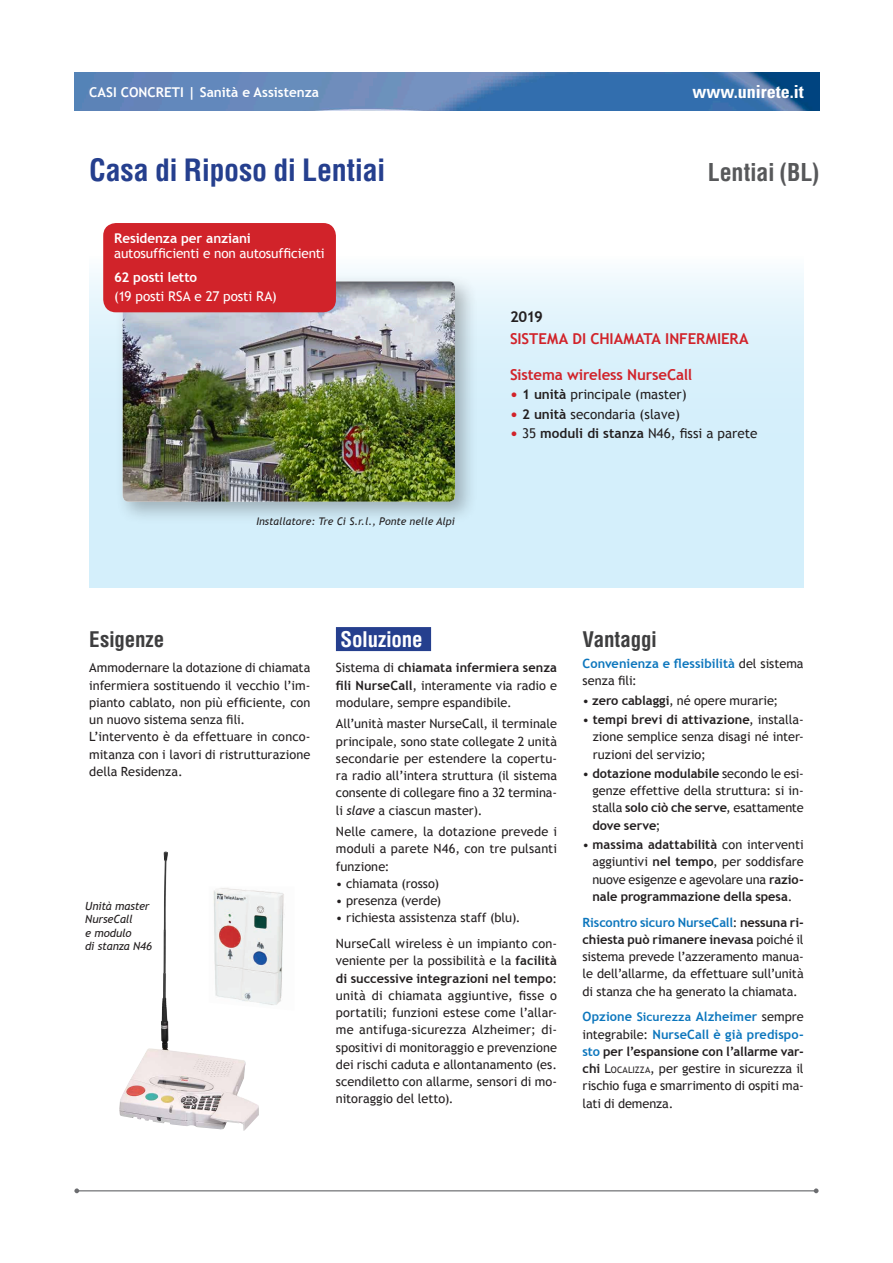
<style>
.page{position:relative;width:893px;height:1263px;background:#fff}
.page>*{position:absolute;margin:0;border:0;box-sizing:border-box;transform-origin:0 0}
.t1{font:700 condensed 30px "Helvetica LT Std";letter-spacing:-.01em;color:#253f8e}
.t2{font:700 condensed 24px "Helvetica LT Std";letter-spacing:-.01em;color:#57585a}
.t3{font:700 condensed 21px "Helvetica LT Std";letter-spacing:-.01em;color:#3e3e3f}
.t4{font:700 condensed 21px "Helvetica LT Std";letter-spacing:-.01em;color:#fff}
.t5{font:700 condensed 18px "Univers";color:#fff}
.t6{font:700 15px "Trebuchet MS";letter-spacing:-.005em;color:#d1232a}
.t7{font:700 15px "Trebuchet MS";color:#231f20}
.t8{font:13.5px "Trebuchet MS";color:#231f20}
.t9{font:700 13.5px "Trebuchet MS";color:#fff}
.t10{font:13.5px "Trebuchet MS";letter-spacing:-.01em;color:#fff}
.t11{font:12.75px/17.2px "Trebuchet MS";color:#231f20;text-align:justify}
.t12{font:700 12.75px/17.2px "Trebuchet MS";color:#0c76bd}
.t13{font:italic 11.25px/13.5px "Trebuchet MS";letter-spacing:-.01em;color:#231f20}
.t14{font:italic 10.5px "Trebuchet MS";color:#231f20}
.s1{font-weight:700;font-size:15px;color:#d1232a}
.s2{font-weight:700}
.s3{font-style:italic}
.s4{font-weight:400;color:#231f20}
.s5{font-weight:700;color:#0c76bd}
.s6{font-weight:700;font-size:12px;color:#0c76bd}
.s7{font-style:inherit}
.s8{font-size:8.85px}
</style>
<div class="page">
<img style="left:74px;top:72px;width:746px;height:39px">
<svg style="left:89px;top:272px;width:715px;height:315px;background:#d8f0fb"></svg>
<div style="left:115px;top:274px;width:363px;height:251px;background:#231f20;opacity:.3"></div>
<img style="left:123px;top:281px;width:332px;height:221px">
<img style="left:119px;top:851px;width:140px;height:280px">
<img style="left:209px;top:886px;width:76px;height:125px">
<hr style="left:77px;top:1190px;width:739px;height:1px;background:#6c6d70">
<svg style="left:74px;top:1188px;width:5px;height:5px"></svg>
<svg style="left:814px;top:1188px;width:5px;height:5px"></svg>
<div style="left:336px;top:627px;width:95px;height:24px;background:#253f8e"></div>
<div style="left:103px;top:223px;width:233px;height:89px;background:#d1232a;border-radius:13px"></div>
<p class="t9" style="left:89px;top:83px;width:231px">CASI CONCRETI | Sanità e Assistenza</p>
<h3 class="t5" style="left:692px;top:81px;width:113px">www.unirete.it</h3>
<h1 class="t1" style="left:89px;top:151px;width:298px">Casa di Riposo di Lentiai</h1>
<h2 class="t2" style="left:708px;top:157px;width:113px">Lentiai (BL)</h2>
<p class="t9" style="left:114px;top:230px;width:138px">Residenza per anziani</p>
<p class="t10" style="left:114px;top:246px;width:212px">autosufficienti e non autosufficienti</p>
<p class="t9" style="left:114px;top:269px;width:84px">62 posti letto</p>
<p class="t10" style="left:114px;top:288px;width:164px">(19 posti RSA e 27 posti RA)</p>
<p class="t14" style="left:256px;top:515px;width:200px">Installatore: Tre Ci S.r.l., Ponte nelle Alpi</p>
<p class="t7" style="left:510px;top:307px;width:35px">2019</p>
<p class="t6" style="left:510px;top:329px;width:240px">SISTEMA DI CHIAMATA INFERMIERA</p>
<p class="t6" style="left:510px;top:365px;width:184px">Sistema wireless NurseCall</p>
<p class="t8" style="left:510px;top:387px;width:178px"><span class="s1">•</span> <span class="s2">1 unità</span> principale (master)</p>
<p class="t8" style="left:510px;top:406px;width:171px"><span class="s1">•</span> <span class="s2">2 unità</span> secondaria (slave)</p>
<p class="t8" style="left:510px;top:425px;width:249px"><span class="s1">•</span> 35 <span class="s2">moduli di stanza</span> N46, fissi a parete</p>
<h3 class="t3" style="left:89px;top:626px;width:76px">Esigenze</h3>
<p class="t11" style="left:89px;top:659px;width:223px;text-align:left">Ammodernare la dotazione di chiamata infermiera sostituendo il vecchio l’im&shy;pianto cablato, non più efficiente, con un nuovo sistema senza fili.<br>L’intervento è da effettuare in conco&shy;mitanza con i lavori di ristrutturazione della Residenza.</p>
<p class="t13" style="left:85px;top:899px;width:68px">Unità master<br>NurseCall<br>e modulo<br>di stanza N46</p>
<h3 class="t4" style="left:340px;top:626px;width:84px">Soluzione</h3>
<p class="t11" style="left:336px;top:659px;width:223px">Sistema di <span class="s2">chiamata infermiera senza fili NurseCall</span>, interamente via radio e modulare, sempre espandibile.</p>
<p class="t11" style="left:336px;top:715px;width:223px">All’unità master NurseCall, il terminale principale, sono state collegate 2 unità secondarie per estendere la copertu&shy;ra radio all’intera struttura (il sistema consente di collegare fino a 32 termina&shy;li <span class="s3">slave</span> a ciascun master).</p>
<p class="t11" style="left:336px;top:823px;width:223px">Nelle camere, la dotazione prevede i moduli a parete N46, con tre pulsanti funzione:</p>
<p class="t11" style="left:336px;top:875px;width:105px">• chiamata (rosso)</p>
<p class="t11" style="left:336px;top:892px;width:107px">• presenza (verde)</p>
<p class="t11" style="left:336px;top:905px;width:223px;line-height:25.8px">• richiesta assistenza staff (blu).<br>NurseCall wireless è un impianto con-</p>
<p class="t11" style="left:336px;top:952px;width:223px">veniente per la possibilità e la <span class="s2">facilità di successive integrazioni nel tempo</span>: unità di chiamata aggiuntive, fisse o portatili; funzioni estese come l’allar&shy;me antifuga-sicurezza Alzheimer; di&shy;spositivi di monitoraggio e prevenzione dei rischi caduta e allontanamento (es. scendiletto con allarme, sensori di mo&shy;nitoraggio del letto).</p>
<h3 class="t3" style="left:583px;top:626px;width:76px">Vantaggi</h3>
<p class="t12" style="left:583px;top:655px;width:223px">Convenienza e flessibilità <span class="s4">del sistema senza fili:</span></p>
<p class="t11" style="left:583px;top:692px;width:197px">• <span class="s2">zero cablaggi</span>, né opere murarie;</p>
<p class="t11" style="left:593px;top:711px;width:212px;text-indent:-10px">• <span class="s2">tempi brevi di attivazione</span>, installa&shy;zione semplice senza disagi né inter&shy;ruzioni del servizio;</p>
<p class="t11" style="left:592px;top:765px;width:213px;text-indent:-10px">• <span class="s2">dotazione modulabile</span> secondo le esi&shy;genze effettive della struttura: si in&shy;stalla <span class="s2">solo ciò che serve</span>, esattamente <span class="s2">dove serve</span>;</p>
<p class="t11" style="left:592px;top:836px;width:213px;text-indent:-10px">• <span class="s2">massima adattabilità</span> con interventi aggiuntivi <span class="s2">nel tempo</span>, per soddisfare nuove esigenze e agevolare una <span class="s2">razio&shy;nale programmazione della spesa</span>.</p>
<p class="t11" style="left:583px;top:914px;width:223px"><span class="s5">Riscontro sicuro NurseCall</span>: <span class="s2">nessuna ri&shy;chiesta può rimanere inevasa</span> poiché il sistema prevede l’azzeramento manua&shy;le dell’allarme, da effettuare sull’unità di stanza che ha generato la chiamata.</p>
<p class="t11" style="left:583px;top:1008px;width:223px"><span class="s5">Opzione</span> <span class="s6">Sicurezza</span> <span class="s5">Alzheimer</span> sempre integrabile: <span class="s5">NurseCall è già predispo&shy;sto</span> <span class="s2">per l’espansione con l’allarme var&shy;chi</span> <span class="s7">L</span><span class="s8">OCALIZZA</span><span class="s7">,</span> per gestire in sicurezza il rischio fuga e smarrimento di ospiti ma&shy;lati di demenza.</p>
</div>
